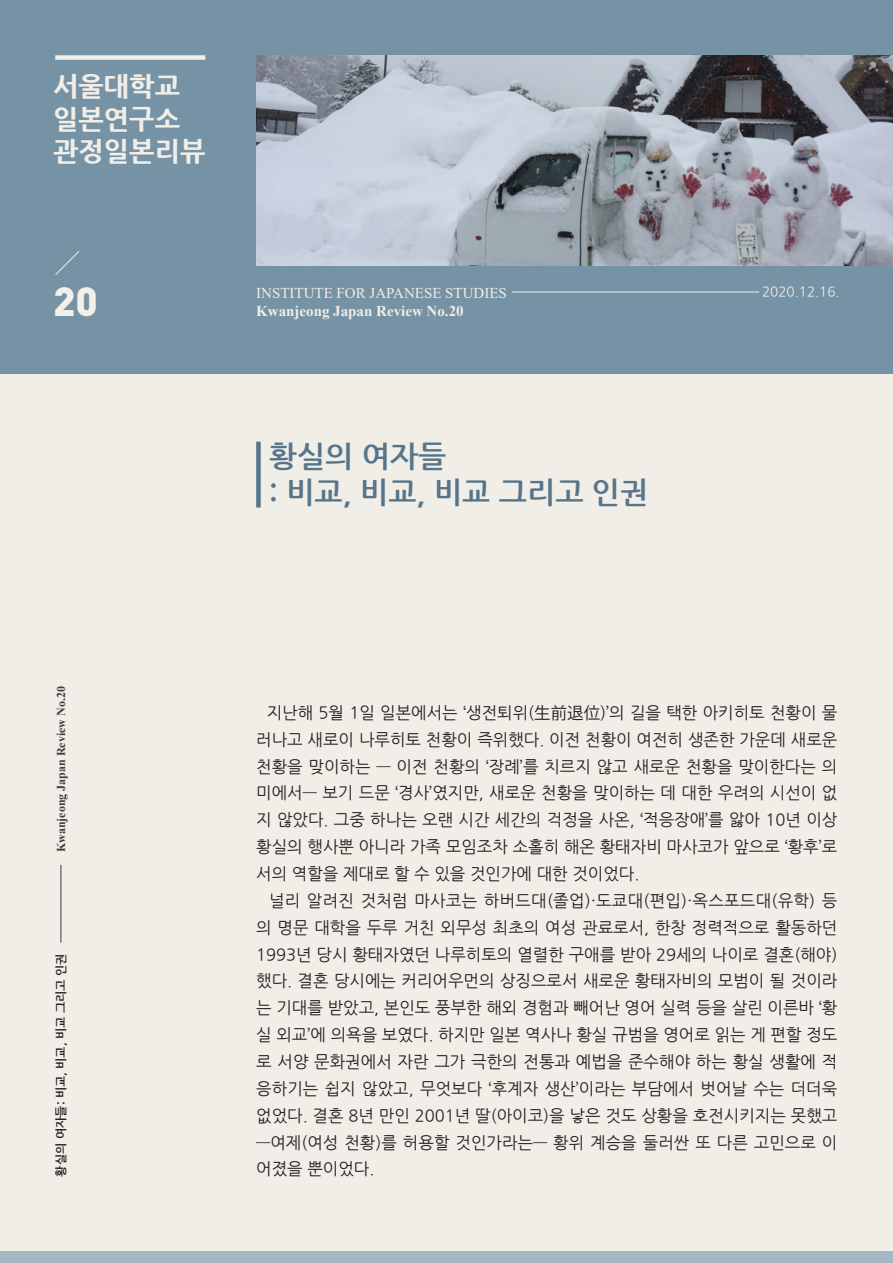
<style>
.page{position:relative;width:893px;height:1263px;background:#f1ede7}
.page>*{position:absolute;margin:0;border:0;box-sizing:border-box;transform-origin:0 0}
.t1{font:900 40.2px "DIN";color:#f3efe9}
.t2{font:700 30px/36px "Nanum Gothic";color:#56758b}
.t3{font:800 27px "Nanum Gothic";color:#f1ede7}
.t4{font:16.5px/26.8px "Nanum Gothic";color:#231f20;text-align:justify}
.t5{font:15px "Times New Roman";color:#f1ede7}
.t6{font:700 15px "Times New Roman";color:#f1ede7}
.t7{font:13.5px "Nanum Gothic";color:#f1ede7}
.t8{font:700 12px "Times New Roman";color:#3e3e3f}
.t9{font:700 12px "Nanum Gothic";color:#231f20}
.s1{font-family:"Koz Go Pr 6 N"}
</style>
<div class="page">
<div style="left:0;top:0;width:893px;height:373px;background:#7593a5"></div>
<hr style="left:512px;top:292px;width:247px;height:1px;background:#f3efe9">
<svg style="left:55px;top:251px;width:24px;height:24px"></svg>
<div style="left:256px;top:442px;width:5px;height:66px;background:#56758b"></div>
<div style="left:0;top:1251px;width:893px;height:12px;background:#a6b6c3"></div>
<div style="left:55px;top:55px;width:150px;height:5px;background:#f3efe9"></div>
<img style="left:256px;top:55px;width:637px;height:211px">
<hr style="left:61px;top:865px;width:1px;height:78px;background:#3e3e3f">
<p class="t3" style="left:53px;top:72px;width:128px">서울대학교</p>
<p class="t3" style="left:53px;top:104px;width:128px">일본연구소</p>
<p class="t3" style="left:53px;top:137px;width:154px">관정일본리뷰</p>
<p class="t1" style="left:53px;top:275px;width:46px">20</p>
<p class="t5" style="left:256px;top:282px;width:252px">INSTITUTE FOR JAPANESE STUDIES</p>
<p class="t7" style="left:762px;top:285px;width:79px">2020.12.16.</p>
<p class="t6" style="left:256px;top:300px;width:209px">Kwanjeong Japan Review No.20</p>
<p class="t2" style="left:269px;top:438px;width:381px">황실의 여자들<br>: 비교, 비교, 비교 그리고 인권</p>
<p class="t8" style="left:53px;top:852px;width:167px;rotate:-90deg">Kwanjeong Japan Review No.20</p>
<p class="t9" style="left:55px;top:1176px;width:224px;rotate:-90deg">황실의 여자들: 비교, 비교, 비교 그리고 인권</p>
<p class="t4" style="left:256px;top:699px;width:583px;text-indent:11px">지난해 5월 1일 일본에서는 ‘생전퇴위(<span class="s1">生前退位</span>)’의 길을 택한 아키히토 천황이 물 러나고 새로이 나루히토 천황이 즉위했다. 이전 천황이 여전히 생존한 가운데 새로운 천황을 맞이하는 ― 이전 천황의 ‘장례’를 치르지 않고 새로운 천황을 맞이한다는 의 미에서― 보기 드문 ‘경사’였지만, 새로운 천황을 맞이하는 데 대한 우려의 시선이 없 지 않았다. 그중 하나는 오랜 시간 세간의 걱정을 사온, ‘적응장애’를 앓아 10년 이상 황실의 행사뿐 아니라 가족 모임조차 소홀히 해온 황태자비 마사코가 앞으로 ‘황후’로 서의 역할을 제대로 할 수 있을 것인가에 대한 것이었다.</p>
<p class="t4" style="left:256px;top:887px;width:583px;text-indent:13px">널리 알려진 것처럼 마사코는 하버드대(졸업)・도쿄대(편입)・옥스포드대(유학) 등 의 명문 대학을 두루 거친 외무성 최초의 여성 관료로서, 한창 정력적으로 활동하던 1993년 당시 황태자였던 나루히토의 열렬한 구애를 받아 29세의 나이로 결혼(해야) 했다. 결혼 당시에는 커리어우먼의 상징으로서 새로운 황태자비의 모범이 될 것이라 는 기대를 받았고, 본인도 풍부한 해외 경험과 빼어난 영어 실력 등을 살린 이른바 ‘황 실 외교’에 의욕을 보였다. 하지만 일본 역사나 황실 규범을 영어로 읽는 게 편할 정도 로 서양 문화권에서 자란 그가 극한의 전통과 예법을 준수해야 하는 황실 생활에 적 응하기는 쉽지 않았고, 무엇보다 ‘후계자 생산’이라는 부담에서 벗어날 수는 더더욱 없었다. 결혼 8년 만인 2001년 딸(아이코)을 낳은 것도 상황을 호전시키지는 못했고 ―여제(여성 천황)를 허용할 것인가라는― 황위 계승을 둘러싼 또 다른 고민으로 이 어졌을 뿐이었다.</p>
</div>
